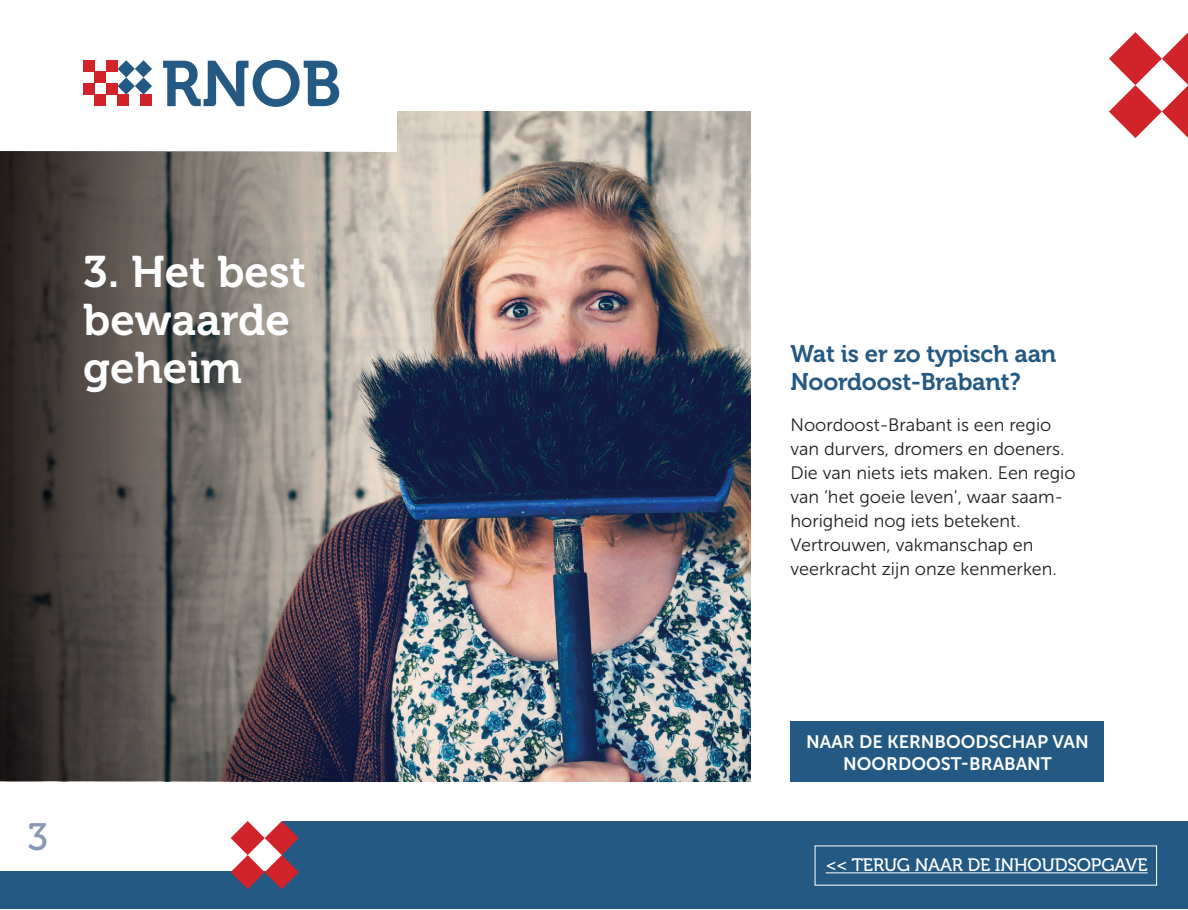
<style>
.page{position:relative;width:1188px;height:910px;background:#fff}
.page>*{position:absolute;margin:0;border:0;box-sizing:border-box;transform-origin:0 0}
.t1{font:44px/48px "Museo 700";color:#fff}
.t2{font:38px "Museo 500";color:#8897b3}
.t3{font:24px/28px "Museo 700";letter-spacing:-.01em;color:#235982}
.t4{font:18px/24px "Museo Sans 300";color:#231f20}
.t5{font:18px/21.6px "Museo Sans 700";color:#fff;text-align:center}
.t6{font:18px "Museo 500";letter-spacing:-.01em;color:#fff}
</style>
<div class="page">
<img style="left:397px;top:112px;width:353px;height:668px">
<svg style="left:118px;top:60px;width:34px;height:35px"></svg>
<div style="left:83px;top:60px;width:12px;height:12px;background:#d1232a"></div>
<div style="left:106px;top:60px;width:12px;height:12px;background:#d1232a"></div>
<div style="left:95px;top:72px;width:11px;height:11px;background:#d1232a"></div>
<div style="left:95px;top:95px;width:11px;height:11px;background:#d1232a"></div>
<div style="left:118px;top:95px;width:11px;height:11px;background:#d1232a"></div>
<div style="left:141px;top:95px;width:11px;height:11px;background:#d1232a"></div>
<div style="left:83px;top:83px;width:12px;height:12px;background:#d1232a"></div>
<div style="left:106px;top:83px;width:12px;height:12px;background:#d1232a"></div>
<svg style="left:163px;top:60px;width:176px;height:47px"></svg>
<svg style="left:1109px;top:32px;width:78px;height:106px"></svg>
<div style="left:790px;top:720px;width:314px;height:60px;background:#235982"></div>
<svg style="left:0;top:151px;width:415px;height:629px;background:#66605f"></svg>
<div style="left:0;top:820px;width:1187px;height:88px;background:#235982"></div>
<div style="left:0;top:813px;width:282px;height:57px;background:#fff"></div>
<svg style="left:230px;top:820px;width:69px;height:68px"></svg>
<hr style="left:825px;top:872px;width:322px;height:1px;background:#fff">
<h1 class="t1" style="left:83px;top:248px;width:224px">3. Het best bewaarde geheim</h1>
<h2 class="t2" style="left:28px;top:815px;width:22px">3</h2>
<h3 class="t3" style="left:790px;top:340px;width:267px">Wat is er zo typisch aan<br>Noordoost-Brabant?</h3>
<p class="t4" style="left:790px;top:412px;width:286px">Noordoost-Brabant is een regio van durvers, dromers en doeners.<br>Die van niets iets maken. Een regio van ‘het goeie leven’, waar saam&shy;horigheid nog iets betekent.<br>Vertrouwen, vakmanschap en veerkracht zijn onze kenmerken.</p>
<p class="t5" style="left:806px;top:730px;width:284px">NAAR DE KERNBOODSCHAP VAN<br>NOORDOOST-BRABANT</p>
<p class="t6" style="left:825px;top:854px;width:323px">&lt;&lt; TERUG NAAR DE INHOUDSOPGAVE</p>
</div>
